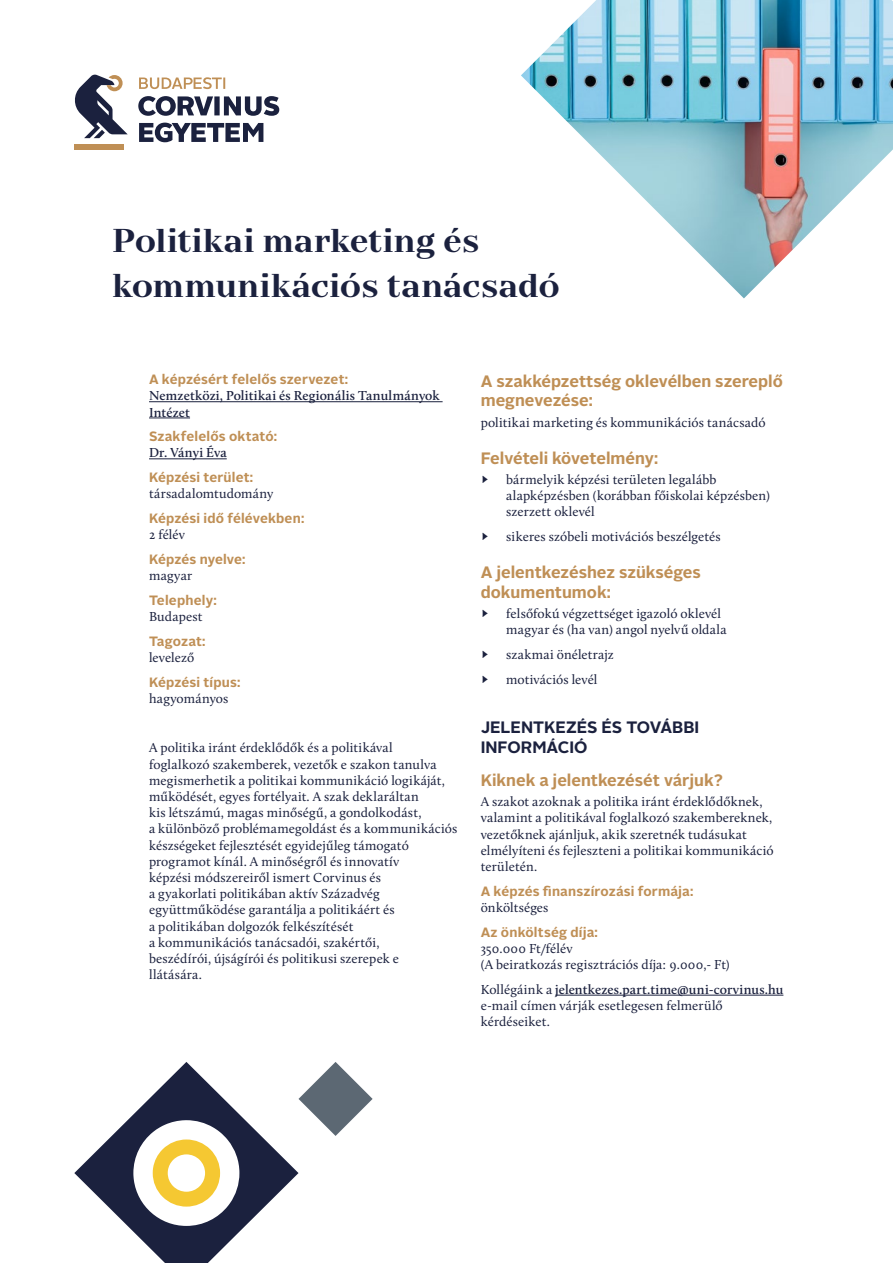
<style>
.page{position:relative;width:893px;height:1263px;background:#fff}
.page>*{position:absolute;margin:0;border:0;box-sizing:border-box;transform-origin:0 0}
.t1{font:700 33px/45px "TT Nooks";letter-spacing:-.015em;color:#1b213e}
.t2{font:700 16.5px/19.8px "Alright Sans";color:#bf8f55}
.t3{font:700 16.5px/19.8px "Alright Sans";color:#1b213e}
.t4{font:13.5px/16.2px "Calluna";letter-spacing:.01em;color:#1b213e}
.t5{font:700 13.5px "Alright Sans";letter-spacing:.01em;color:#bf8f55}
.t6{font:600 13.5px/16.2px "Calluna";letter-spacing:.01em;color:#1b213e}
.s1{font-weight:600}
</style>
<div class="page">
<svg style="left:139px;top:77px;width:86px;height:12px"></svg>
<svg style="left:138px;top:96px;width:141px;height:20px"></svg>
<svg style="left:139px;top:123px;width:124px;height:19px"></svg>
<svg style="left:75px;top:74px;width:53px;height:64px"></svg>
<div style="left:75px;top:144px;width:49px;height:6px;background:#bf8f55"></div>
<hr style="left:149px;top:401px;width:294px;height:1px;background:#1b213e">
<hr style="left:149px;top:418px;width:41px;height:1px;background:#1b213e">
<hr style="left:149px;top:458px;width:78px;height:1px;background:#1b213e">
<hr style="left:555px;top:995px;width:228px;height:1px;background:#1b213e">
<img style="left:521px;top:0;width:372px;height:298px">
<svg style="left:74px;top:1062px;width:299px;height:201px"></svg>
<h1 class="t1" style="left:112px;top:219px;width:449px">Politikai marketing és kommunikációs tanácsadó</h1>
<p class="t5" style="left:149px;top:370px;width:201px">A képzésért felelős szervezet:</p>
<p class="t6" style="left:149px;top:388px;width:292px">Nemzetközi, Politikai és Regionális Tanulmányok<br>Intézet</p>
<p class="t5" style="left:149px;top:427px;width:130px">Szakfelelős oktató:</p>
<p class="t6" style="left:149px;top:445px;width:79px">Dr. Ványi Éva</p>
<p class="t5" style="left:149px;top:468px;width:106px">Képzési terület:</p>
<p class="t4" style="left:149px;top:486px;width:126px">társadalomtudomány</p>
<p class="t5" style="left:149px;top:509px;width:157px">Képzési idő félévekben:</p>
<p class="t4" style="left:149px;top:526px;width:37px">2 félév</p>
<p class="t5" style="left:149px;top:550px;width:98px">Képzés nyelve:</p>
<p class="t4" style="left:149px;top:567px;width:45px">magyar</p>
<p class="t5" style="left:149px;top:591px;width:69px">Telephely:</p>
<p class="t4" style="left:149px;top:608px;width:55px">Budapest</p>
<p class="t5" style="left:149px;top:632px;width:58px">Tagozat:</p>
<p class="t4" style="left:149px;top:649px;width:47px">levelező</p>
<p class="t5" style="left:149px;top:672px;width:93px">Képzési típus:</p>
<p class="t4" style="left:149px;top:690px;width:81px">hagyományos</p>
<p class="t4" style="left:149px;top:740px;width:310px">A politika iránt érdeklődők és a politikával<br>foglalkozó szakemberek, vezetők e szakon tanulva megismerhetik a politikai kommunikáció logikáját, működését, egyes fortélyait. A szak deklaráltan<br>kis létszámú, magas minőségű, a gondolkodást,<br>a különböző problémamegoldást és a kommunikációs készségeket fejlesztését egyidejűleg támogató programot kínál. A minőségről és innovatív<br>képzési módszereiről ismert Corvinus és<br>a gyakorlati politikában aktív Századvég együttműködése garantálja a politikáért és<br>a politikában dolgozók felkészítését<br>a kommunikációs tanácsadói, szakértői,<br>beszédírói, újságírói és politikusi szerepek e<br>llátására.</p>
<p class="t2" style="left:481px;top:371px;width:304px">A szakképzettség oklevélben szereplő megnevezése:</p>
<p class="t4" style="left:481px;top:414px;width:286px">politikai marketing és kommunikációs tanácsadó</p>
<p class="t2" style="left:481px;top:448px;width:179px">Felvételi követelmény:</p>
<p class="t4" style="left:481px;top:471px;width:10px">►</p>
<p class="t4" style="left:506px;top:471px;width:265px">bármelyik képzési területen legalább alapképzésben (korábban főiskolai képzésben) szerzett oklevél</p>
<p class="t4" style="left:481px;top:528px;width:10px">►</p>
<p class="t4" style="left:506px;top:528px;width:216px">sikeres szóbeli motivációs beszélgetés</p>
<p class="t2" style="left:481px;top:562px;width:222px">A jelentkezéshez szükséges dokumentumok:</p>
<p class="t4" style="left:481px;top:605px;width:10px">►</p>
<p class="t4" style="left:506px;top:605px;width:222px">felsőfokú végzettséget igazoló oklevél magyar és (ha van) angol nyelvű oldala</p>
<p class="t4" style="left:481px;top:646px;width:10px">►</p>
<p class="t4" style="left:506px;top:646px;width:109px">szakmai önéletrajz</p>
<p class="t4" style="left:481px;top:671px;width:10px">►</p>
<p class="t4" style="left:506px;top:671px;width:93px">motivációs levél</p>
<p class="t3" style="left:481px;top:718px;width:220px">JELENTKEZÉS ÉS TOVÁBBI<br>INFORMÁCIÓ</p>
<p class="t2" style="left:481px;top:770px;width:244px">Kiknek a jelentkezését várjuk?</p>
<p class="t4" style="left:481px;top:793px;width:294px">A szakot azoknak a politika iránt érdeklődőknek, valamint a politikával foglalkozó szakembereknek, vezetőknek ajánljuk, akik szeretnék tudásukat elmélyíteni és fejleszteni a politikai kommunikáció területén.</p>
<p class="t5" style="left:481px;top:881px;width:214px">A képzés finanszírozási formája:</p>
<p class="t4" style="left:481px;top:899px;width:69px">önköltséges</p>
<p class="t5" style="left:481px;top:922px;width:119px">Az önköltség díja:</p>
<p class="t4" style="left:481px;top:940px;width:251px">350.000 Ft/félév<br>(A beiratkozás regisztrációs díja: 9.000,- Ft)</p>
<p class="t4" style="left:481px;top:981px;width:304px">Kollégáink a <span class="s1">jelentkezes.part.time@uni-corvinus.hu </span>e-mail címen várják esetlegesen felmerülő kérdéseiket.</p>
</div>
